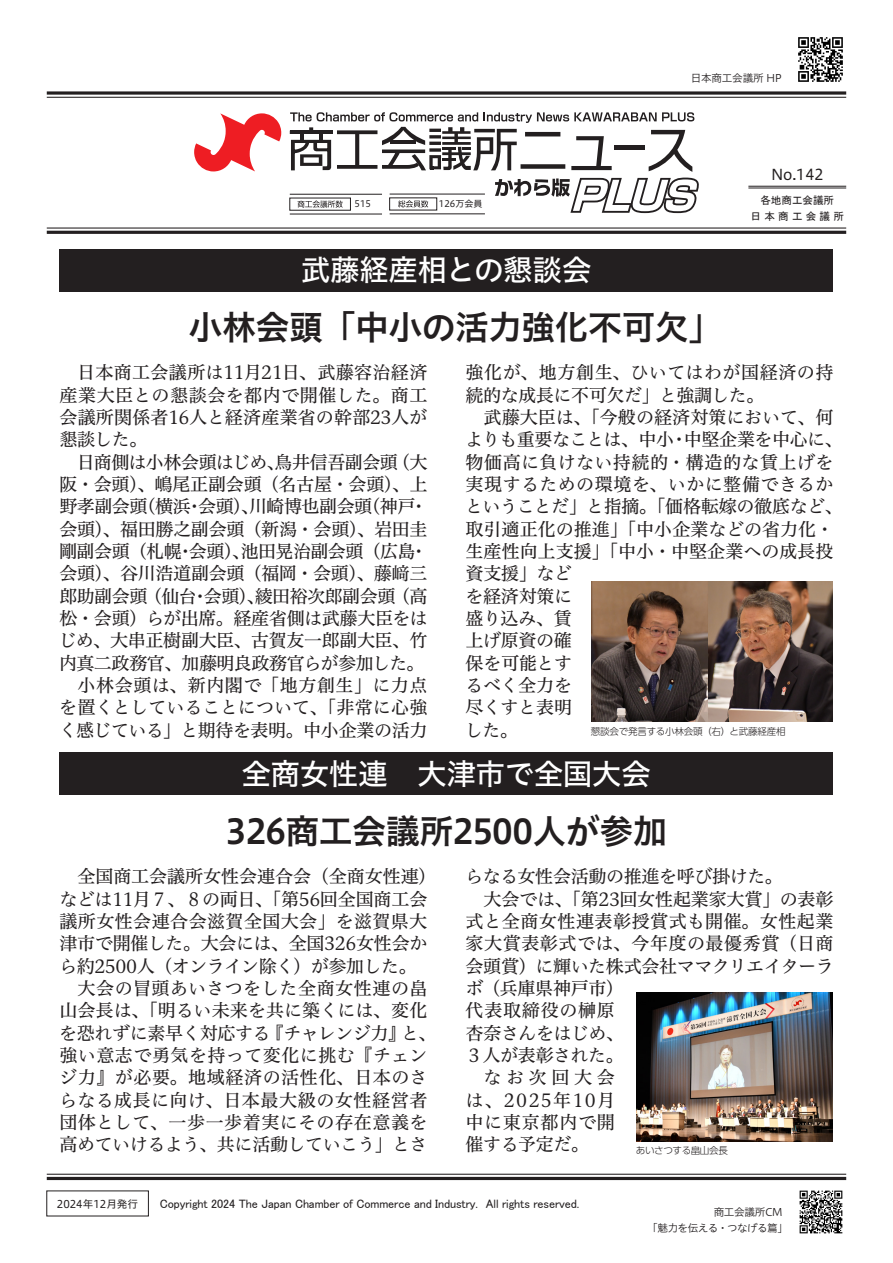
<style>
.page{position:relative;width:893px;height:1263px;background:#fff}
.page>*{position:absolute;margin:0;border:0;box-sizing:border-box;transform-origin:0 0}
.見出し2{font:34.05px "Hiragino UD Sans Std N W6";letter-spacing:-.02em;color:#231f20}
.見出し1{font:29.7px "Hiragino UD Sans Std N W5";letter-spacing:-.02em;color:#fff}
.本文{font:18px/22.4px "Hiragino UD Serif Std N W4";letter-spacing:-.01em;color:#231f20;text-align:justify}
.本文-2{font:18px/22.4px "Hiragino UD Serif Std N W4";letter-spacing:.015em;color:#231f20}
.t1{font:14.85px "Hiragino UD Sans Std N W4";color:#231f20}
.t2{font:12.15px "MS P Gothic";letter-spacing:-.01em;color:#231f20}
.t3{font:10.65px "Hiragino UD Sans Std N W3";letter-spacing:-.04em;color:#231f20}
.t4{font:10.65px "Hiragino UD Sans Std N W3";letter-spacing:-.065em;color:#231f20}
.t5{font:10.65px "Hiragino UD Sans Std N W4";color:#231f20}
.t6{font:10.65px "MS Gothic";letter-spacing:-.01em;color:#231f20}
.t7{font:10.65px "MS Gothic";letter-spacing:.3em;color:#231f20}
.キャプションUD{font:300 9.6px "UD Shin Go Pr 6 N";letter-spacing:-.03em;color:#231f20}
.t8{font:9px "Hiragino UD Sans Std N W4";color:#231f20}
</style>
<div class="page">
<div style="left:60px;top:249px;width:773px;height:42px;background:#231f20"></div>
<div style="left:60px;top:753px;width:773px;height:42px;background:#231f20"></div>
<img style="left:798px;top:37px;width:45px;height:45px">
<hr style="left:47px;top:227px;width:799px;height:2px;background:#231f20">
<hr style="left:47px;top:231px;width:799px;height:3px;background:#231f20">
<svg style="left:47px;top:91px;width:799px;height:4px;background:#4f4c4c"></svg>
<hr style="left:47px;top:97px;width:799px;height:1px;background:#231f20">
<svg style="left:194px;top:113px;width:87px;height:58px"></svg>
<hr style="left:290px;top:214px;width:92px;height:1px;background:#231f20">
<hr style="left:390px;top:214px;width:95px;height:1px;background:#231f20">
<svg style="left:290px;top:112px;width:409px;height:102px"></svg>
<hr style="left:47px;top:1174px;width:799px;height:1px;background:#231f20">
<hr style="left:47px;top:1177px;width:799px;height:3px;background:#231f20">
<img style="left:799px;top:1190px;width:44px;height:44px">
<img style="left:591px;top:581px;width:118px;height:140px">
<img style="left:709px;top:581px;width:124px;height:140px">
<img style="left:636px;top:992px;width:197px;height:149px">
<hr style="left:748px;top:186px;width:98px;height:1px;background:#231f20">
<hr style="left:748px;top:188px;width:98px;height:1px;background:#231f20">
<p class="t8" style="left:355px;top:197px;width:18px">515</p>
<p class="t8" style="left:439px;top:197px;width:45px">126万会員</p>
<p class="見出し1" style="left:301px;top:248px;width:292px">武藤経産相との懇談会</p>
<p class="t3" style="left:691px;top:70px;width:92px">日本商工会議所 HP</p>
<p class="t1" style="left:771px;top:163px;width:54px">No.142</p>
<p class="t6" style="left:760px;top:195px;width:75px">各地商工会議所</p>
<p class="t7" style="left:750px;top:210px;width:95px">日本商工会議所</p>
<p class="見出し2" style="left:188px;top:301px;width:535px">小林会頭「中小の活力強化不可欠」</p>
<p class="本文" style="left:59px;top:360px;width:369px;text-indent:18px">日本商工会議所は11月21日、武藤容治経済産業大臣との懇談会を都内で開催した。商工会議所関係者16人と経済産業省の幹部23人が懇談した。</p>
<p class="本文" style="left:59px;top:450px;width:371px;text-indent:18px">日商側は小林会頭はじめ、鳥井信吾副会頭（大阪・会頭）、嶋尾正副会頭（名古屋・会頭）、上野孝副会頭（横浜・会頭）、川崎博也副会頭（神戸・会頭）、福田勝之副会頭（新潟・会頭）、岩田圭剛副会頭（札幌・会頭）、池田晃治副会頭（広島・会頭）、谷川浩道副会頭（福岡・会頭）、藤﨑三郎助副会頭（仙台・会頭）、綾田裕次郎副会頭（高松・会頭）らが出席。経産省側は武藤大臣をはじめ、大串正樹副大臣、古賀友一郎副大臣、竹内真二政務官、加藤明良政務官らが参加した。</p>
<p class="本文" style="left:59px;top:673px;width:370px;text-indent:19px">小林会頭は、新内閣で「地方創生」に力点を置くとしていることについて、「非常に心強く感じている」と期待を表明。中小企業の活力</p>
<p class="本文-2" style="left:465px;top:360px;width:369px">強化が、地方創生、ひいてはわが国経済の持続的な成長に不可欠だ」と強調した。</p>
<p class="本文" style="left:465px;top:405px;width:379px;text-align:left;text-indent:18px">武藤大臣は、「今般の経済対策において、何よりも重要なことは、中小・中堅企業を中心に、物価高に負けない持続的・構造的な賃上げを実現するための環境を、いかに整備できるかということだ」と指摘。「価格転嫁の徹底など、取引適正化の推進」「中小企業などの省力化・生産性向上支援」「中小・中堅企業への成長投資支援」など<br>を経済対策に<br>盛り込み、賃<br>上げ原資の確<br>保を可能とす<br>るべく全力を<br>尽くすと表明<br>した。</p>
<p class="キャプションUD" style="left:591px;top:723px;width:196px">懇談会で発言する小林会頭（右）と武藤経産相</p>
<p class="見出し1" style="left:241px;top:751px;width:411px">全商女性連　大津市で全国大会</p>
<p class="見出し2" style="left:226px;top:805px;width:442px">326商工会議所2500人が参加</p>
<p class="本文" style="left:59px;top:864px;width:379px;text-align:left;text-indent:18px">全国商工会議所女性会連合会（全商女性連）などは11月７、８の両日、「第56回全国商工会議所女性会連合会滋賀全国大会」を滋賀県大津市で開催した。大会には、全国326女性会から約2500人（オンライン除く）が参加した。</p>
<p class="本文-2" style="left:59px;top:976px;width:379px;text-align:center">大会の冒頭あいさつをした全商女性連の畠<br>山会長は、「明るい未来を共に築くには、変化を恐れずに素早く対応する『チャレンジ力』と、強い意志で勇気を持って変化に挑む『チェンジ力』が必要。地域経済の活性化、日本のさらなる成長に向け、日本最大級の女性経営者団体として、一歩一歩着実にその存在意義を高めていけるよう、共に活動していこう」とさ</p>
<p class="本文" style="left:465px;top:864px;width:319px">らなる女性会活動の推進を呼び掛けた。</p>
<p class="本文" style="left:465px;top:887px;width:370px;text-align:left;text-indent:18px">大会では、「第23回女性起業家大賞」の表彰式と全商女性連表彰授賞式も開催。女性起業家大賞表彰式では、今年度の最優秀賞（日商会頭賞）に輝いた株式会社ママクリエイターラボ（兵庫県神戸市）<br>代表取締役の榊原<br>杏奈さんをはじめ、<br>３人が表彰された。</p>
<p class="本文" style="left:465px;top:1065px;width:151px;text-indent:18px">なお次回大会は、2025年10月中に東京都内で開催する予定だ。</p>
<p class="キャプションUD" style="left:636px;top:1142px;width:94px">あいさつする畠山会長</p>
<p class="t5" style="left:57px;top:1195px;width:83px">2024年12月発行</p>
<p class="t2" style="left:160px;top:1197px;width:421px">Copyright 2024 The Japan Chamber of Commerce and Industry.　All rights reserved.</p>
<p class="t3" style="left:714px;top:1204px;width:70px">商工会議所CM</p>
<p class="t4" style="left:647px;top:1220px;width:142px">「魅力を伝える・つなげる篇」</p>
</div>
